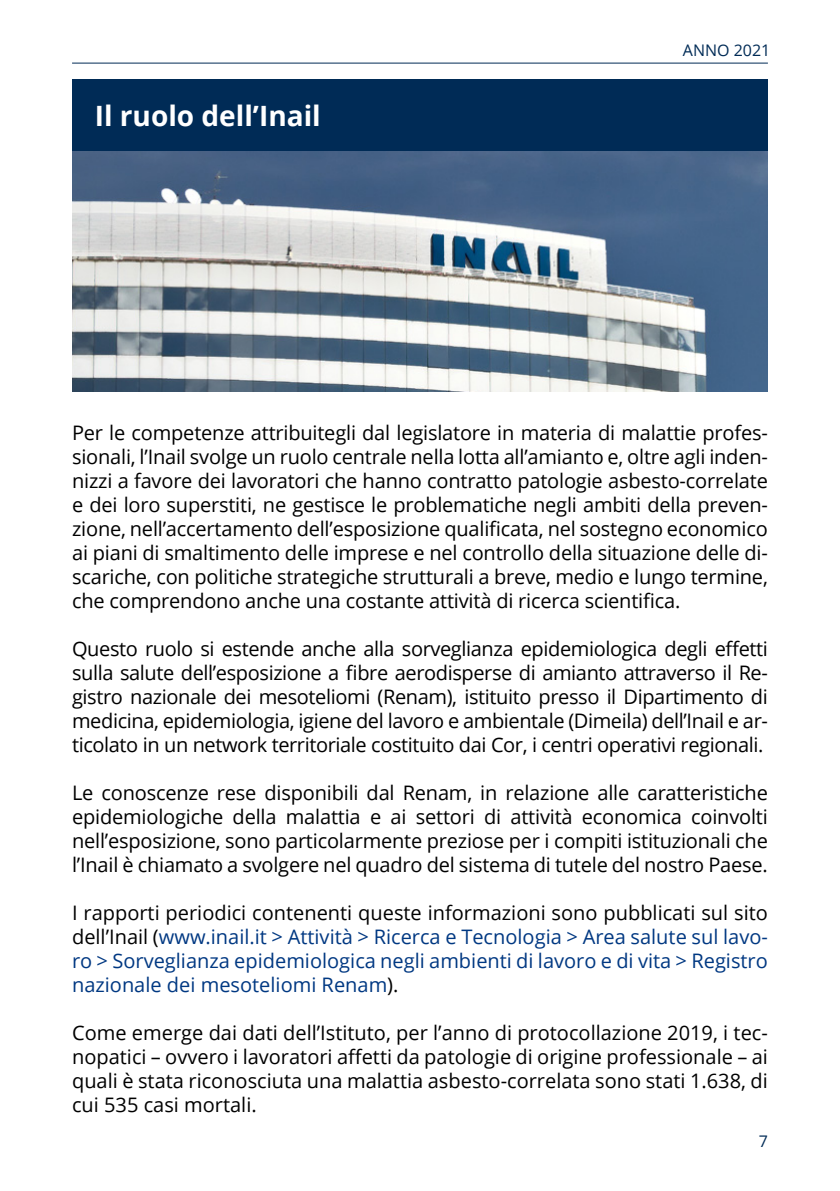
<style>
.page{position:relative;width:840px;height:1191px;background:#fff}
.page>*{position:absolute;margin:0;border:0;box-sizing:border-box;transform-origin:0 0}
.t1{font:700 28px "Open Sans";color:#fff}
.t2{font:20px/24px "Open Sans";letter-spacing:-.01em;color:#000;text-align:justify}
.t3{font:20px/24px "Open Sans";color:#003882;text-align:justify}
.t4{font:16px "Open Sans";color:#002b56}
.s1{color:#000}
</style>
<div class="page">
<hr style="left:72px;top:63px;width:695px;height:1px;background:#002b56">
<div style="left:72px;top:79px;width:695px;height:72px;background:#002b56"></div>
<img style="left:72px;top:152px;width:695px;height:239px">
<h1 class="t1" style="left:95px;top:96px;width:227px">Il ruolo dell’Inail</h1>
<p class="t4" style="left:682px;top:40px;width:89px">ANNO 2021</p>
<p class="t2" style="left:72px;top:420px;width:697px">Per le competenze attribuitegli dal legislatore in materia di malattie profes&shy;sionali, l’Inail svolge un ruolo centrale nella lotta all’amianto e, oltre agli inden&shy;nizzi a favore dei lavoratori che hanno contratto patologie asbesto-correlate e dei loro superstiti, ne gestisce le problematiche negli ambiti della preven&shy;zione, nell’accertamento dell’esposizione qualificata, nel sostegno economico ai piani di smaltimento delle imprese e nel controllo della situazione delle di&shy;scariche, con politiche strategiche strutturali a breve, medio e lungo termine, che comprendono anche una costante attività di ricerca scientifica.</p>
<p class="t2" style="left:72px;top:636px;width:697px">Questo ruolo si estende anche alla sorveglianza epidemiologica degli effetti sulla salute dell’esposizione a fibre aerodisperse di amianto attraverso il Re&shy;gistro nazionale dei mesoteliomi (Renam), istituito presso il Dipartimento di medicina, epidemiologia, igiene del lavoro e ambientale (Dimeila) dell’Inail e ar&shy;ticolato in un network territoriale costituito dai Cor, i centri operativi regionali.</p>
<p class="t2" style="left:72px;top:780px;width:697px">Le conoscenze rese disponibili dal Renam, in relazione alle caratteristiche epidemiologiche della malattia e ai settori di attività economica coinvolti nell’esposizione, sono particolarmente preziose per i compiti istituzionali che l’Inail è chiamato a svolgere nel quadro del sistema di tutele del nostro Paese.</p>
<p class="t3" style="left:72px;top:900px;width:697px"><span class="s1">I rapporti periodici contenenti queste informazioni sono pubblicati sul sito dell’Inail (</span>www.inail.it &gt; Attività &gt; Ricerca e Tecnologia &gt; Area salute sul lavo&shy;ro &gt; Sorveglianza epidemiologica negli ambienti di lavoro e di vita &gt; Registro nazionale dei mesoteliomi Renam<span class="s1">).</span></p>
<p class="t2" style="left:72px;top:1020px;width:697px">Come emerge dai dati dell’Istituto, per l’anno di protocollazione 2019, i tec&shy;nopatici – ovvero i lavoratori affetti da patologie di origine professionale – ai quali è stata riconosciuta una malattia asbesto-correlata sono stati 1.638, di cui 535 casi mortali.</p>
<p class="t4" style="left:758px;top:1130px;width:11px">7</p>
</div>
